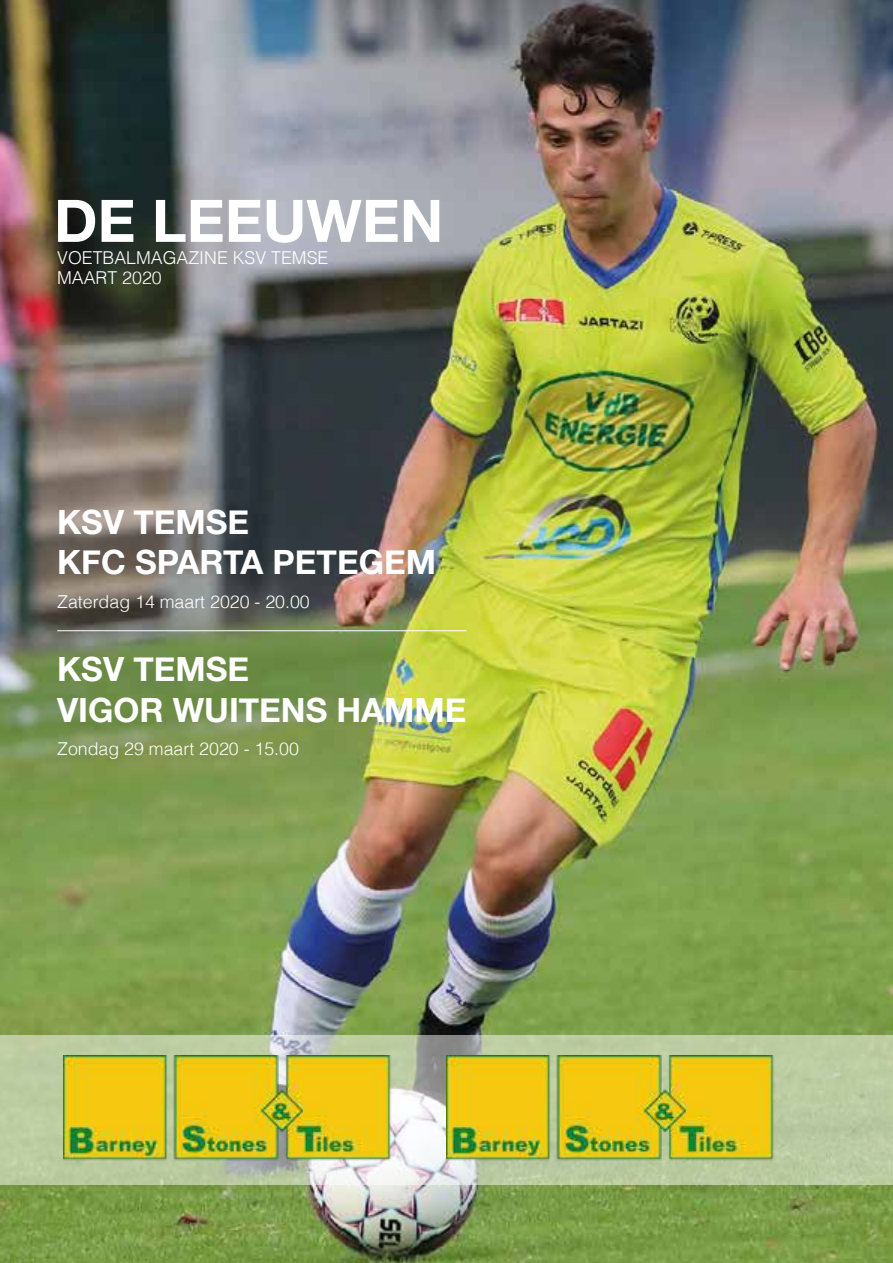
<style>
.page{position:relative;width:893px;height:1263px;background:#fff}
.page>*{position:absolute;margin:0;border:0;box-sizing:border-box;transform-origin:0 0}
.t1{font:700 58.65px "Helvetica Neue";color:#fff}
.t2{font:700 33.45px/40px "Helvetica Neue";color:#fff}
.t3{font:300 17.7px "Helvetica";color:#fff}
</style>
<div class="page">
<img style="left:0;top:0;width:893px;height:1263px">
<svg style="left:0;top:1035px;width:893px;height:150px;background:#beccaa"></svg>
<img style="left:64px;top:1055px;width:342px;height:110px">
<img style="left:446px;top:1055px;width:343px;height:110px">
<hr style="left:57px;top:630px;width:409px;height:1px;background:#fff">
<h1 class="t1" style="left:54px;top:175px;width:391px">DE LEEUWEN</h1>
<p class="t3" style="left:57px;top:243px;width:273px">VOETBALMAGAZINE KSV TEMSE</p>
<p class="t3" style="left:57px;top:263px;width:106px">MAART 2020</p>
<h2 class="t2" style="left:57px;top:503px;width:380px">KSV TEMSE<br>KFC SPARTA PETEGEM</h2>
<p class="t3" style="left:57px;top:586px;width:254px">Zaterdag 14 maart 2020 - 20.00</p>
<h2 class="t2" style="left:57px;top:650px;width:411px">KSV TEMSE<br>VIGOR WUITENS HAMME</h2>
<p class="t3" style="left:57px;top:734px;width:243px">Zondag 29 maart 2020 - 15.00</p>
</div>
